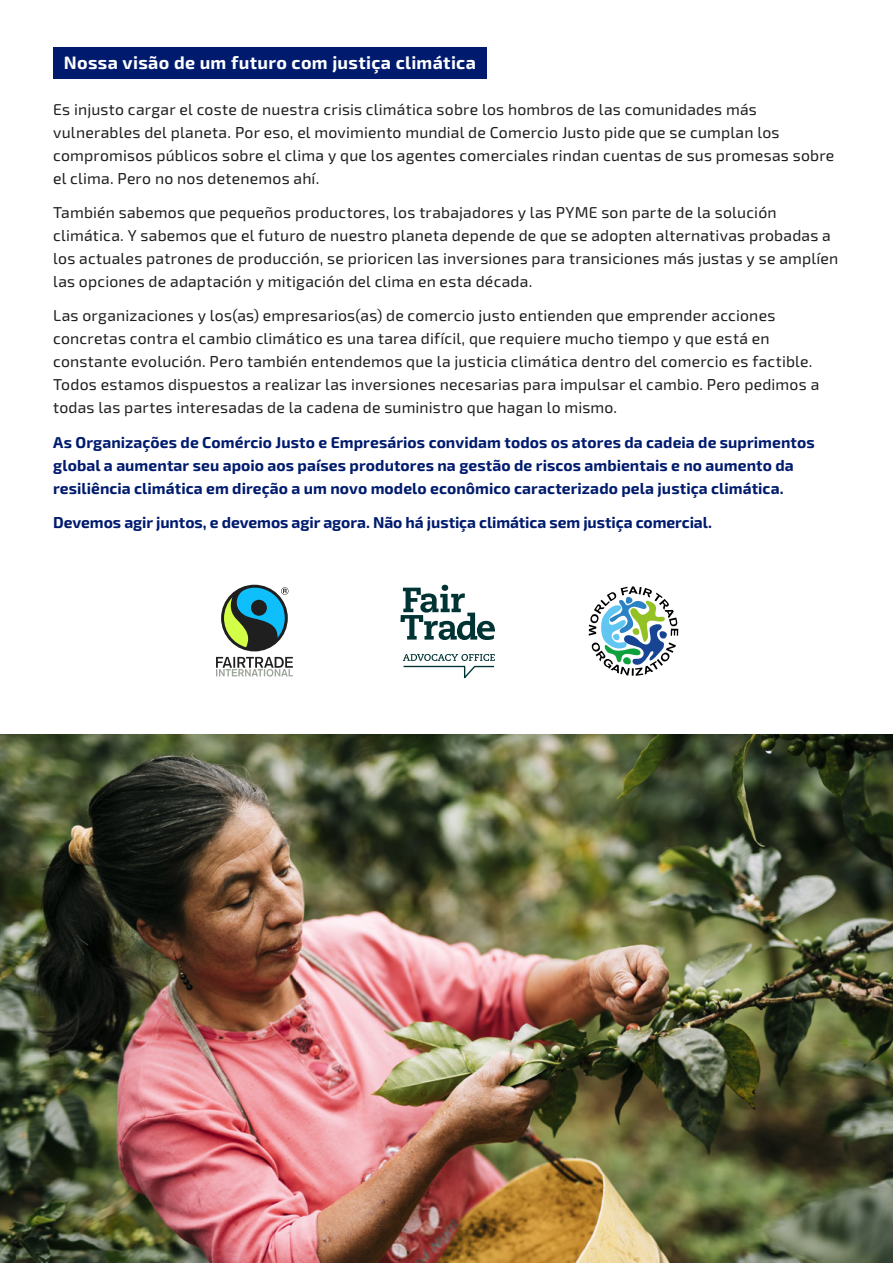
<style>
.page{position:relative;width:893px;height:1263px;background:#fff}
.page>*{position:absolute;margin:0;border:0;box-sizing:border-box;transform-origin:0 0}
.t1{font:700 18px "Exo 2";letter-spacing:.02em;color:#fff}
.body{font:15.75px/23px "Exo 2";letter-spacing:.015em;color:#1e1e1e}
.body-2{font:700 15.75px/23px "Exo 2";letter-spacing:.005em;color:#001b6e}
</style>
<div class="page">
<img style="left:0;top:735px;width:893px;height:528px">
<svg style="left:400px;top:585px;width:95px;height:55px"></svg>
<svg style="left:403px;top:654px;width:92px;height:25px"></svg>
<svg style="left:589px;top:586px;width:89px;height:90px"></svg>
<svg style="left:216px;top:585px;width:77px;height:91px"></svg>
<div style="left:53px;top:47px;width:433px;height:31px;background:#001b6e"></div>
<h3 class="t1" style="left:64px;top:52px;width:414px">Nossa visão de um futuro com justiça climática</h3>
<p class="body" style="left:53px;top:98px;width:783px">Es injusto cargar el coste de nuestra crisis climática sobre los hombros de las comunidades más vulnerables del planeta. Por eso, el movimiento mundial de Comercio Justo pide que se cumplan los compromisos públicos sobre el clima y que los agentes comerciales rindan cuentas de sus promesas sobre el clima. Pero no nos detenemos ahí.</p>
<p class="body" style="left:53px;top:201px;width:787px">También sabemos que pequeños productores, los trabajadores y las PYME son parte de la solución climática. Y sabemos que el futuro de nuestro planeta depende de que se adopten alternativas probadas a los actuales patrones de producción, se prioricen las inversiones para transiciones más justas y se amplíen las opciones de adaptación y mitigación del clima en esta década.</p>
<p class="body" style="left:53px;top:305px;width:768px">Las organizaciones y los(as) empresarios(as) de comercio justo entienden que emprender acciones concretas contra el cambio climático es una tarea difícil, que requiere mucho tiempo y que está en constante evolución. Pero también entendemos que la justicia climática dentro del comercio es factible.<br>Todos estamos dispuestos a realizar las inversiones necesarias para impulsar el cambio. Pero pedimos a todas las partes interesadas de la cadena de suministro que hagan lo mismo.</p>
<p class="body-2" style="left:53px;top:431px;width:763px">As Organizações de Comércio Justo e Empresários convidam todos os atores da cadeia de suprimentos global a aumentar seu apoio aos países produtores na gestão de riscos ambientais e no aumento da resiliência climática em direção a um novo modelo econômico caracterizado pela justiça climática.</p>
<p class="body-2" style="left:53px;top:511px;width:660px">Devemos agir juntos, e devemos agir agora. Não há justiça climática sem justiça comercial.</p>
</div>
